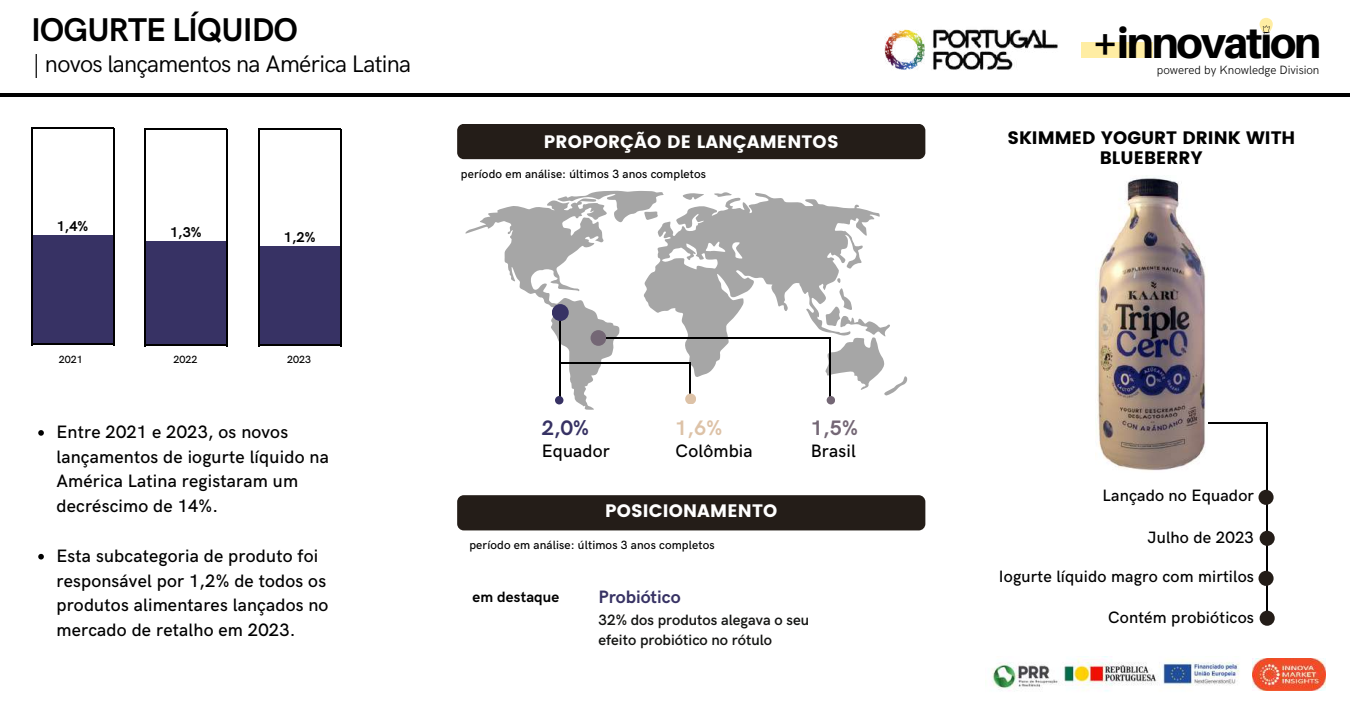
<style>
.page{position:relative;width:1350px;height:709px;background:#fff}
.page>*{position:absolute;margin:0;border:0;box-sizing:border-box;transform-origin:0 0}
.t1{font:800 42.9px "Aileron";letter-spacing:-.05em;color:#000}
.t2{font:700 33px "HK Grotesk";letter-spacing:-.03em;color:#000}
.t3{font:24px "HK Grotesk";letter-spacing:-.03em;color:#000}
.t4{font:700 21px "HK Grotesk";color:#373264}
.t5{font:700 21px "HK Grotesk";color:#ddc2a7}
.t6{font:700 21px "HK Grotesk";color:#746775}
.t7{font:500 18px/24.8px "HK Grotesk";letter-spacing:.01em;color:#000}
.t8{font:18px "Poppins";letter-spacing:.01em;color:#fff}
.t9{font:18px/20.2px "Poppins";color:#000;text-align:center}
.t10{font:700 18px "HK Grotesk";color:#373264}
.t11{font:500 16.5px "HK Grotesk";letter-spacing:.01em;color:#000}
.t12{font:600 15px/20.2px "HK Grotesk";color:#131412}
.t13{font:700 15px "HK Grotesk";letter-spacing:.01em;color:#000}
.t14{font:700 14.25px "HK Grotesk";color:#000}
.t15{font:500 12px "HK Grotesk";letter-spacing:.01em;color:#000}
.t16{font:300 12px "HK Grotesk";letter-spacing:-.005em;color:#000}
.t17{font:500 10.5px "HK Grotesk";color:#000}
</style>
<div class="page">
<img style="left:884px;top:29px;width:174px;height:41px">
<hr style="left:0;top:93px;width:1350px;height:3px;background:#000">
<div style="left:1081px;top:42px;width:71px;height:16px;background:#ffeda3"></div>
<svg style="left:1260px;top:18px;width:13px;height:18px"></svg>
<div style="left:457px;top:124px;width:468px;height:35px;background:#241d18;border-radius:7px"></div>
<div style="left:457px;top:495px;width:468px;height:35px;background:#241d18;border-radius:7px"></div>
<hr style="left:1266px;top:423px;width:1px;height:195px;background:#000">
<div style="left:1259px;top:571px;width:15px;height:15px;background:#241d18;border-radius:50%"></div>
<div style="left:1260px;top:610px;width:15px;height:16px;background:#241d18;border-radius:50%"></div>
<div style="left:1259px;top:490px;width:15px;height:15px;background:#241d18;border-radius:50%"></div>
<div style="left:1260px;top:531px;width:15px;height:15px;background:#241d18;border-radius:50%"></div>
<div style="left:31px;top:236px;width:83px;height:109px;background:#373264"></div>
<div style="left:145px;top:241px;width:83px;height:105px;background:#373264"></div>
<div style="left:258px;top:247px;width:82px;height:99px;background:#373264"></div>
<hr style="left:31px;top:128px;width:82px;height:1px;background:#000">
<hr style="left:145px;top:129px;width:82px;height:1px;background:#000">
<hr style="left:258px;top:129px;width:82px;height:1px;background:#000">
<hr style="left:31px;top:344px;width:83px;height:1px;background:#000">
<hr style="left:145px;top:345px;width:82px;height:1px;background:#000">
<hr style="left:258px;top:345px;width:83px;height:1px;background:#000">
<hr style="left:113px;top:128px;width:1px;height:217px;background:#000">
<hr style="left:227px;top:129px;width:1px;height:217px;background:#000">
<hr style="left:340px;top:129px;width:1px;height:217px;background:#000">
<hr style="left:31px;top:128px;width:1px;height:217px;background:#000">
<hr style="left:145px;top:129px;width:1px;height:217px;background:#000">
<hr style="left:258px;top:129px;width:1px;height:217px;background:#000">
<svg style="left:665px;top:192px;width:215px;height:186px;fill:#a6a6a6"></svg>
<svg style="left:824px;top:277px;width:83px;height:119px"></svg>
<svg style="left:465px;top:191px;width:200px;height:219px"></svg>
<img style="left:1252px;top:658px;width:73px;height:32px">
<hr style="left:690px;top:363px;width:1px;height:37px;background:#000">
<hr style="left:559px;top:313px;width:1px;height:88px;background:#000">
<div style="left:685px;top:393px;width:11px;height:11px;background:#ddc2a7;border-radius:50%"></div>
<img style="left:985px;top:656px;width:255px;height:35px">
<div style="left:555px;top:396px;width:8px;height:8px;background:#373264;border-radius:50%"></div>
<hr style="left:830px;top:338px;width:1px;height:63px;background:#000">
<div style="left:827px;top:396px;width:8px;height:8px;background:#746775;border-radius:50%"></div>
<div style="left:552px;top:304px;width:17px;height:17px;background:#373264;border-radius:50%"></div>
<hr style="left:598px;top:337px;width:233px;height:1px;background:#000">
<hr style="left:560px;top:363px;width:131px;height:1px;background:#000">
<div style="left:591px;top:330px;width:15px;height:16px;background:#746775;border-radius:50%"></div>
<hr style="left:1166px;top:423px;width:101px;height:1px;background:#000">
<img style="left:1097px;top:177px;width:110px;height:294px">
<svg style="left:38px;top:430px;width:6px;height:6px"></svg>
<svg style="left:38px;top:554px;width:6px;height:5px"></svg>
<h2 class="t2" style="left:31px;top:12px;width:269px">IOGURTE LÍQUIDO</h2>
<h3 class="t3" style="left:33px;top:51px;width:380px">| novos lançamentos na América Latina</h3>
<p class="t14" style="left:57px;top:218px;width:33px">1,4%</p>
<p class="t14" style="left:170px;top:224px;width:33px">1,3%</p>
<p class="t14" style="left:284px;top:230px;width:33px">1,2%</p>
<p class="t17" style="left:59px;top:353px;width:25px">2021</p>
<p class="t17" style="left:174px;top:353px;width:25px">2022</p>
<p class="t17" style="left:287px;top:353px;width:25px">2023</p>
<p class="t7" style="left:56px;top:420px;width:274px">Entre 2021 e 2023, os novos lançamentos de iogurte líquido na<br>América Latina registaram um decréscimo de 14%.</p>
<p class="t7" style="left:56px;top:544px;width:274px">Esta subcategoria de produto foi responsável por 1,2% de todos os produtos alimentares lançados no mercado de retalho em 2023.</p>
<p class="t8" style="left:544px;top:131px;width:296px">PROPORÇÃO DE LANÇAMENTOS</p>
<p class="t15" style="left:461px;top:167px;width:247px">período em análise: últimos 3 anos completos</p>
<p class="t4" style="left:542px;top:416px;width:49px">2,0%</p>
<p class="t5" style="left:675px;top:416px;width:49px">1,6%</p>
<p class="t6" style="left:811px;top:416px;width:49px">1,5%</p>
<p class="t7" style="left:542px;top:439px;width:70px">Equador</p>
<p class="t7" style="left:676px;top:440px;width:79px">Colômbia</p>
<p class="t7" style="left:811px;top:439px;width:47px">Brasil</p>
<p class="t8" style="left:605px;top:500px;width:174px">POSICIONAMENTO</p>
<p class="t15" style="left:469px;top:538px;width:247px">período em análise: últimos 3 anos completos</p>
<p class="t13" style="left:473px;top:589px;width:88px">em destaque</p>
<p class="t10" style="left:598px;top:587px;width:84px">Probiótico</p>
<p class="t12" style="left:598px;top:610px;width:212px">32% dos produtos alegava o seu efeito probiótico no rótulo</p>
<h1 class="t1" style="left:1092px;top:16px;width:231px">+innovation</h1>
<p class="t16" style="left:1157px;top:63px;width:164px">powered by Knowledge Division</p>
<p class="t9" style="left:1007px;top:127px;width:289px">SKIMMED YOGURT DRINK WITH<br>BLUEBERRY</p>
<p class="t11" style="left:1103px;top:486px;width:153px">Lançado no Equador</p>
<p class="t11" style="left:1147px;top:528px;width:108px">Julho de 2023</p>
<p class="t11" style="left:999px;top:567px;width:257px">Iogurte líquido magro com mirtilos</p>
<p class="t11" style="left:1108px;top:608px;width:147px">Contém probióticos</p>
</div>
